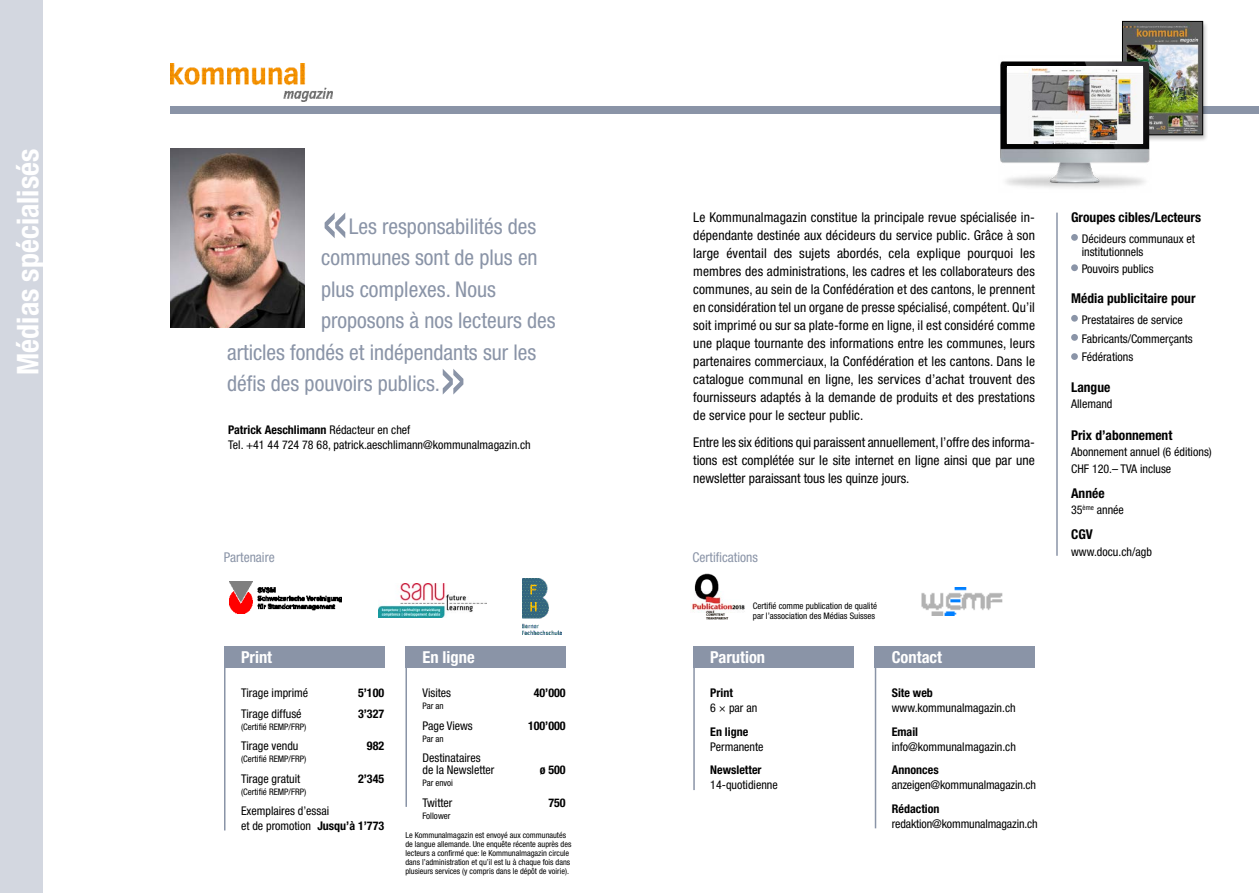
<style>
.page{position:relative;width:1259px;height:893px;background:#fff}
.page>*{position:absolute;margin:0;border:0;box-sizing:border-box;transform-origin:0 0}
.t1{font:condensed 71.1px "Helvetica Neue LT Pro";color:#8a94a7}
.t2{font:700 condensed 30px "Helvetica Neue LT Pro";color:#fff}
.t3{font:condensed 21.75px "Helvetica Neue LT Pro";color:#8a94a7}
.t4{font:700 condensed 16.5px "Helvetica Neue LT Pro";color:#fff}
.t5{font:condensed 13.5px/18px "Helvetica Neue LT Pro";letter-spacing:.005em;color:#000;text-align:justify}
.t6{font:700 condensed 13.5px "Helvetica Neue LT Pro";color:#000}
.t7{font:condensed 13.5px "Helvetica Neue LT Pro";color:#8a94a7}
.t8{font:condensed 12px/15px "Helvetica Neue LT Pro";color:#000}
.t9{font:700 condensed 12px "Helvetica Neue LT Pro";color:#000}
.t10{font:condensed 9px/10.5px "Helvetica Neue LT Pro";color:#000}
.t11{font:condensed 8.25px/9px "Helvetica Neue LT Pro";color:#000}
.s1{font-weight:700}
</style>
<div class="page">
<img style="left:170px;top:64px;width:162px;height:38px">
<div style="left:0;top:0;width:43px;height:893px;background:#d3d7e0"></div>
<div style="left:170px;top:106px;width:1089px;height:8px;background:#8a94a7"></div>
<img style="left:170px;top:149px;width:134px;height:178px">
<div style="left:1071px;top:234px;width:7px;height:7px;background:#8a94a7;border-radius:50%"></div>
<div style="left:1071px;top:264px;width:7px;height:7px;background:#8a94a7;border-radius:50%"></div>
<div style="left:1071px;top:315px;width:7px;height:7px;background:#8a94a7;border-radius:50%"></div>
<div style="left:1071px;top:334px;width:7px;height:7px;background:#8a94a7;border-radius:50%"></div>
<div style="left:1071px;top:353px;width:7px;height:7px;background:#8a94a7;border-radius:50%"></div>
<hr style="left:1056px;top:213px;width:1px;height:343px;background:#8a94a7">
<div style="left:874px;top:646px;width:161px;height:22px;background:#8a94a7"></div>
<hr style="left:874px;top:646px;width:2px;height:182px;background:#8a94a7">
<div style="left:405px;top:646px;width:161px;height:22px;background:#8a94a7"></div>
<hr style="left:405px;top:646px;width:2px;height:161px;background:#8a94a7">
<div style="left:224px;top:646px;width:160px;height:22px;background:#8a94a7"></div>
<hr style="left:224px;top:646px;width:1px;height:184px;background:#8a94a7">
<div style="left:693px;top:646px;width:160px;height:22px;background:#8a94a7"></div>
<hr style="left:693px;top:646px;width:2px;height:144px;background:#8a94a7">
<img style="left:378px;top:583px;width:109px;height:35px">
<img style="left:230px;top:582px;width:112px;height:31px">
<img style="left:522px;top:578px;width:39px;height:56px">
<div style="left:1120px;top:21px;width:88px;height:121px;background:#000;opacity:.25"></div>
<img style="left:1124px;top:23px;width:76px;height:110px">
<div style="left:1122px;top:21px;width:80px;height:114px;border:1px solid #000"></div>
<img style="left:1000px;top:56px;width:151px;height:132px">
<img style="left:1007px;top:68px;width:136px;height:76px">
<img style="left:692px;top:573px;width:53px;height:47px">
<img style="left:921px;top:587px;width:82px;height:29px">
<h2 class="t2" style="left:10px;top:375px;width:227px;rotate:-90deg">Médias spécialisés</h2>
<h1 class="t1" style="left:321px;top:179px;width:29px">«</h1>
<h3 class="t3" style="left:349px;top:213px;width:189px">Les responsabilités des</h3>
<h3 class="t3" style="left:321px;top:245px;width:218px">communes sont de plus en</h3>
<h3 class="t3" style="left:321px;top:276px;width:176px">plus complexes. Nous</h3>
<h3 class="t3" style="left:321px;top:308px;width:236px">proposons à nos lecteurs des</h3>
<h3 class="t3" style="left:227px;top:339px;width:311px">articles fondés et indépendants sur les</h3>
<h3 class="t3" style="left:227px;top:371px;width:214px">défis des pouvoirs publics.</h3>
<h1 class="t1" style="left:439px;top:335px;width:29px">»</h1>
<p class="t8" style="left:228px;top:422px;width:304px"><span class="s1">Patrick Aeschlimann</span> Rédacteur en chef<br>Tel. +41 44 724 78 68, patrick.aeschlimann@kommunalmagazin.ch</p>
<p class="t5" style="left:693px;top:208px;width:343px">Le Kommunalmagazin constitue la principale revue spécialisée in&shy;dépendante destinée aux décideurs du service public. Grâce à son large éventail des sujets abordés, cela explique pourquoi les membres des administrations, les cadres et les collaborateurs des communes, au sein de la Confédération et des cantons, le prennent en considération tel un organe de presse spécialisé, compétent. Qu’il soit imprimé ou sur sa plate-forme en ligne, il est considéré comme une plaque tournante des informations entre les communes, leurs partenaires commerciaux, la Confédération et les cantons. Dans le catalogue communal en ligne, les services d’achat trouvent des fournisseurs adaptés à la demande de produits et des prestations de service pour le secteur public.</p>
<p class="t5" style="left:693px;top:433px;width:343px">Entre les six éditions qui paraissent annuellement, l’offre des informa&shy;tions est complétée sur le site internet en ligne ainsi que par une newsletter paraissant tous les quinze jours.</p>
<p class="t7" style="left:224px;top:549px;width:52px">Partenaire</p>
<p class="t7" style="left:692px;top:549px;width:67px">Certifications</p>
<p class="t10" style="left:753px;top:600px;width:126px">Certifié comme publication de qualité par l’association des Médias Suisses</p>
<p class="t4" style="left:241px;top:647px;width:33px">Print</p>
<p class="t8" style="left:241px;top:686px;width:69px">Tirage imprimé</p>
<p class="t9" style="left:358px;top:686px;width:28px">5’100</p>
<p class="t8" style="left:241px;top:706px;width:62px">Tirage diffusé</p>
<p class="t9" style="left:358px;top:706px;width:28px">3’327</p>
<p class="t10" style="left:241px;top:721px;width:67px">(Certifié REMP/FRP)</p>
<p class="t8" style="left:241px;top:739px;width:59px">Tirage vendu</p>
<p class="t9" style="left:367px;top:739px;width:19px">982</p>
<p class="t10" style="left:241px;top:754px;width:67px">(Certifié REMP/FRP)</p>
<p class="t8" style="left:241px;top:771px;width:61px">Tirage gratuit</p>
<p class="t9" style="left:358px;top:771px;width:28px">2’345</p>
<p class="t10" style="left:241px;top:786px;width:67px">(Certifié REMP/FRP)</p>
<p class="t8" style="left:241px;top:804px;width:145px">Exemplaires d’essai<br>et de promotion <span class="s1">Jusqu’à 1’773</span></p>
<p class="t4" style="left:422px;top:647px;width:54px">En ligne</p>
<p class="t8" style="left:422px;top:686px;width:30px">Visites</p>
<p class="t9" style="left:534px;top:686px;width:33px">40’000</p>
<p class="t10" style="left:422px;top:701px;width:23px">Par an</p>
<p class="t8" style="left:422px;top:718px;width:52px">Page Views</p>
<p class="t9" style="left:528px;top:718px;width:39px">100’000</p>
<p class="t10" style="left:422px;top:733px;width:23px">Par an</p>
<p class="t8" style="left:422px;top:752px;width:73px;line-height:12px">Destinataires de la Newsletter</p>
<p class="t9" style="left:540px;top:763px;width:27px">ø 500</p>
<p class="t10" style="left:422px;top:778px;width:32px">Par envoi</p>
<p class="t8" style="left:422px;top:795px;width:31px">Twitter</p>
<p class="t9" style="left:548px;top:795px;width:19px">750</p>
<p class="t10" style="left:422px;top:810px;width:30px">Follower</p>
<p class="t11" style="left:405px;top:830px;width:167px">Le Kommunalmagazin est envoyé aux communautés de langue allemande. Une enquête récente auprès des lecteurs a confirmé que: le Kommunalmagazin circule dans l’administration et qu’il est lu à chaque fois dans plusieurs services (y compris dans le dépôt de voirie).</p>
<p class="t4" style="left:710px;top:647px;width:56px">Parution</p>
<p class="t9" style="left:710px;top:686px;width:24px">Print</p>
<p class="t8" style="left:710px;top:701px;width:48px">6 × par an</p>
<p class="t9" style="left:710px;top:724px;width:39px">En ligne</p>
<p class="t8" style="left:710px;top:739px;width:55px">Permanente</p>
<p class="t9" style="left:710px;top:763px;width:53px">Newsletter</p>
<p class="t8" style="left:710px;top:778px;width:69px">14-quotidienne</p>
<p class="t4" style="left:891px;top:647px;width:52px">Contact</p>
<p class="t9" style="left:891px;top:686px;width:43px">Site web</p>
<p class="t8" style="left:891px;top:701px;width:125px">www.kommunalmagazin.ch</p>
<p class="t9" style="left:891px;top:724px;width:28px">Email</p>
<p class="t8" style="left:891px;top:739px;width:126px">info@kommunalmagazin.ch</p>
<p class="t9" style="left:891px;top:763px;width:48px">Annonces</p>
<p class="t8" style="left:891px;top:778px;width:146px">anzeigen@kommunalmagazin.ch</p>
<p class="t9" style="left:891px;top:801px;width:49px">Rédaction</p>
<p class="t8" style="left:891px;top:816px;width:147px">redaktion@kommunalmagazin.ch</p>
<p class="t6" style="left:1071px;top:209px;width:131px">Groupes cibles/Lecteurs</p>
<p class="t8" style="left:1081px;top:232px;width:115px;line-height:12.8px">Décideurs communaux et institutionnels</p>
<p class="t8" style="left:1081px;top:261px;width:73px">Pouvoirs publics</p>
<p class="t6" style="left:1071px;top:290px;width:126px">Média publicitaire pour</p>
<p class="t8" style="left:1081px;top:310px;width:113px;line-height:19.2px">Prestataires de service<br>Fabricants/Commerçants</p>
<p class="t8" style="left:1081px;top:349px;width:53px">Fédérations</p>
<p class="t6" style="left:1071px;top:379px;width:41px">Langue</p>
<p class="t8" style="left:1071px;top:397px;width:43px">Allemand</p>
<p class="t6" style="left:1071px;top:427px;width:103px">Prix d’abonnement</p>
<p class="t8" style="left:1071px;top:444px;width:142px;line-height:16.5px">Abonnement annuel (6 éditions)<br>CHF 120.– TVA incluse</p>
<p class="t6" style="left:1071px;top:485px;width:35px">Année</p>
<p class="t8" style="left:1071px;top:502px;width:54px">35<sup>ème</sup> année</p>
<p class="t6" style="left:1071px;top:526px;width:23px">CGV</p>
<p class="t8" style="left:1071px;top:544px;width:82px">www.docu.ch/agb</p>
</div>
